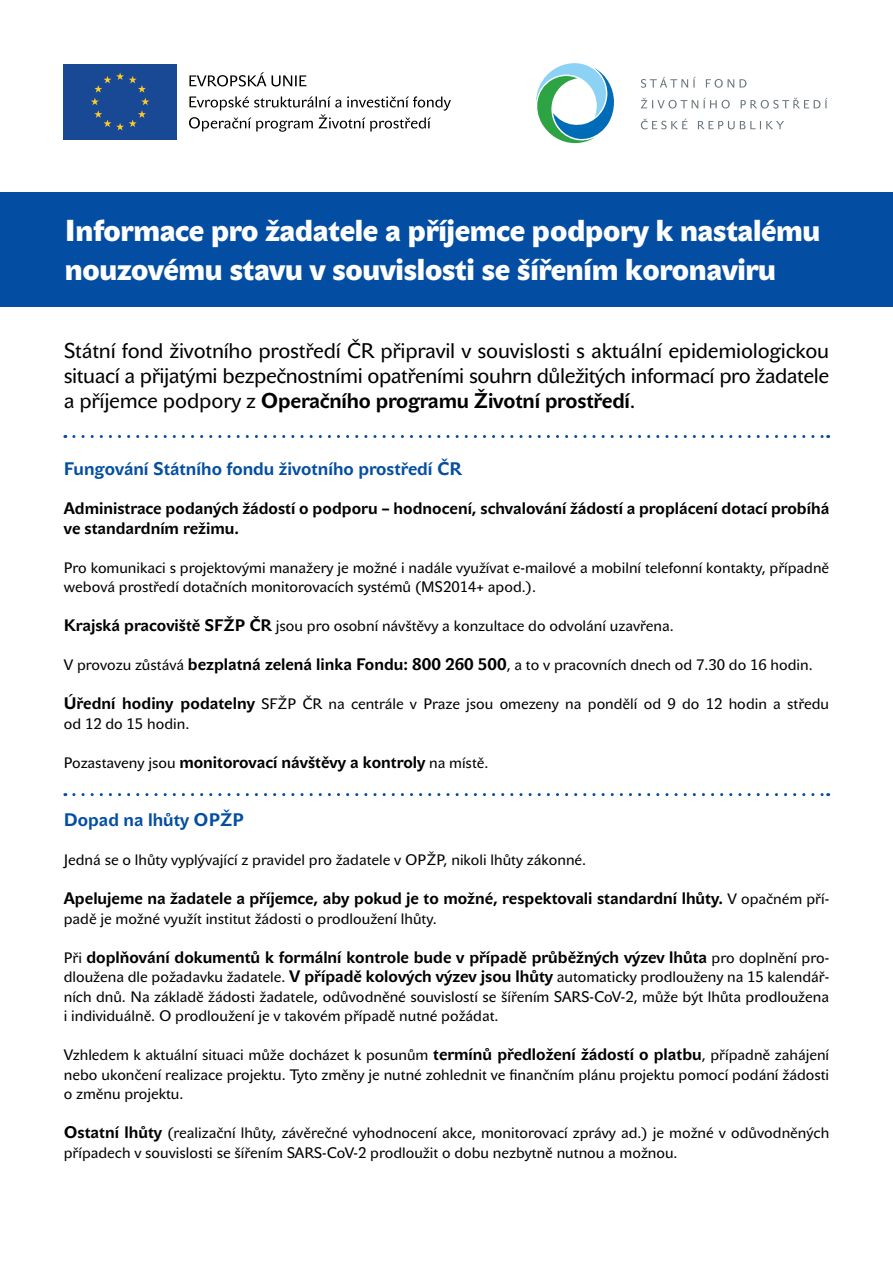
<style>
.page{position:relative;width:893px;height:1263px;background:#fff}
.page>*{position:absolute;margin:0;border:0;box-sizing:border-box;transform-origin:0 0}
.t1{font:30px/39px "John Sans Black Pro";letter-spacing:-.01em;color:#fff}
.t2{font:21px/25.2px "John Sans Text Pro";letter-spacing:-.02em;color:#000;text-align:justify}
.t3{font:700 18px "John Sans Text Pro";color:#034ea2}
.t4{font:700 16.5px/19.5px "John Sans Text Pro";color:#000}
.t5{font:15px/19.5px "John Sans Text Pro";color:#000}
.s1{font-weight:700}
.s2{font-weight:700;font-size:16.5px}
.s3{font-weight:400;font-size:15px}
</style>
<div class="page">
<svg style="left:536px;top:63px;width:78px;height:80px"></svg>
<svg style="left:641px;top:77px;width:55px;height:11px"></svg>
<svg style="left:706px;top:79px;width:28px;height:9px"></svg>
<svg style="left:740px;top:79px;width:6px;height:9px"></svg>
<svg style="left:641px;top:98px;width:89px;height:11px"></svg>
<svg style="left:741px;top:98px;width:87px;height:11px"></svg>
<svg style="left:641px;top:119px;width:46px;height:10px"></svg>
<svg style="left:698px;top:121px;width:86px;height:8px"></svg>
<div style="left:64px;top:64px;width:113px;height:76px;background:#194895"></div>
<svg style="left:91px;top:72px;width:58px;height:58px"></svg>
<svg style="left:189px;top:72px;width:77px;height:15px"></svg>
<svg style="left:272px;top:75px;width:35px;height:11px"></svg>
<svg style="left:189px;top:96px;width:262px;height:36px"></svg>
<svg style="left:74px;top:793px;width:755px;height:3px"></svg>
<svg style="left:74px;top:435px;width:755px;height:3px"></svg>
<div style="left:0;top:192px;width:893px;height:115px;background:#034ea2"></div>
<p class="t1" style="left:65px;top:211px;width:757px">Informace pro žadatele a příjemce podpory k nastalému nouzovému stavu v souvislosti se šířením koronaviru</p>
<p class="t2" style="left:64px;top:338px;width:767px">Státní fond životního prostředí ČR připravil v souvislosti s aktuální epidemiologickou situací a přijatými bezpečnostními opatřeními souhrn důležitých informací pro žadatele a příjemce podpory z <span class="s1">Operačního programu Životní prostředí</span>.</p>
<p class="t3" style="left:64px;top:458px;width:400px">Fungování Státního fondu životního prostředí ČR</p>
<p class="t4" style="left:64px;top:499px;width:767px">Administrace podaných žádostí o podporu – hodnocení, schvalování žádostí a proplácení dotací probíhá ve standardním režimu.</p>
<p class="t5" style="left:64px;top:558px;width:767px">Pro komunikaci s projektovými manažery je možné i nadále využívat e-mailové a mobilní telefonní kontakty, případně webová prostředí dotačních monitorovacích systémů (MS2014+ apod.).</p>
<p class="t5" style="left:64px;top:616px;width:611px"><span class="s2">Krajská pracoviště SFŽP ČR</span> jsou pro osobní návštěvy a konzultace do odvolání uzavřena.</p>
<p class="t5" style="left:64px;top:655px;width:750px">V provozu zůstává <span class="s2">bezplatná zelená linka Fondu: 800 260 500</span>, a to v pracovních dnech od 7.30 do 16 hodin.</p>
<p class="t5" style="left:64px;top:694px;width:767px"><span class="s2">Úřední hodiny podatelny</span> SFŽP ČR na centrále v Praze jsou omezeny na pondělí od 9 do 12 hodin a středu od 12 do 15 hodin.</p>
<p class="t4" style="left:64px;top:752px;width:426px"><span class="s3">Pozastaveny jsou</span> monitorovací návštěvy a kontroly <span class="s3">na místě.</span></p>
<p class="t3" style="left:64px;top:809px;width:182px">Dopad na lhůty OPŽP</p>
<p class="t5" style="left:64px;top:850px;width:524px">Jedná se o lhůty vyplývající z pravidel pro žadatele v OPŽP, nikoli lhůty zákonné.</p>
<p class="t4" style="left:64px;top:889px;width:767px">Apelujeme na žadatele a příjemce, aby pokud je to možné, respektovali standardní lhůty. <span class="s3">V opačném pří-</span></p>
<p class="t5" style="left:64px;top:909px;width:374px">padě je možné využít institut žádosti o prodloužení lhůty.</p>
<p class="t4" style="left:64px;top:947px;width:767px"><span class="s3">Při</span> doplňování dokumentů k formální kontrole bude v případě průběžných výzev lhůta <span class="s3">pro doplnění pro-</span></p>
<p class="t5" style="left:64px;top:967px;width:767px;text-align:justify">dloužena dle požadavku žadatele. <span class="s2">V případě kolových výzev jsou lhůty</span> automaticky prodlouženy na 15 kalendář&shy;ních dnů. Na základě žádosti žadatele, odůvodněné souvislostí se šířením SARS-CoV-2, může být lhůta prodloužena i individuálně. O prodloužení je v takovém případě nutné požádat.</p>
<p class="t5" style="left:64px;top:1045px;width:767px;text-align:justify">Vzhledem k aktuální situaci může docházet k posunům <span class="s2">termínů předložení žádostí o platbu</span>, případně zahájení nebo ukončení realizace projektu. Tyto změny je nutné zohlednit ve finančním plánu projektu pomocí podání žádosti o změnu projektu.</p>
<p class="t5" style="left:64px;top:1123px;width:767px"><span class="s2">Ostatní lhůty</span> (realizační lhůty, závěrečné vyhodnocení akce, monitorovací zprávy ad.) je možné v odůvodněných případech v souvislosti se šířením SARS-CoV-2 prodloužit o dobu nezbytně nutnou a možnou.</p>
</div>
